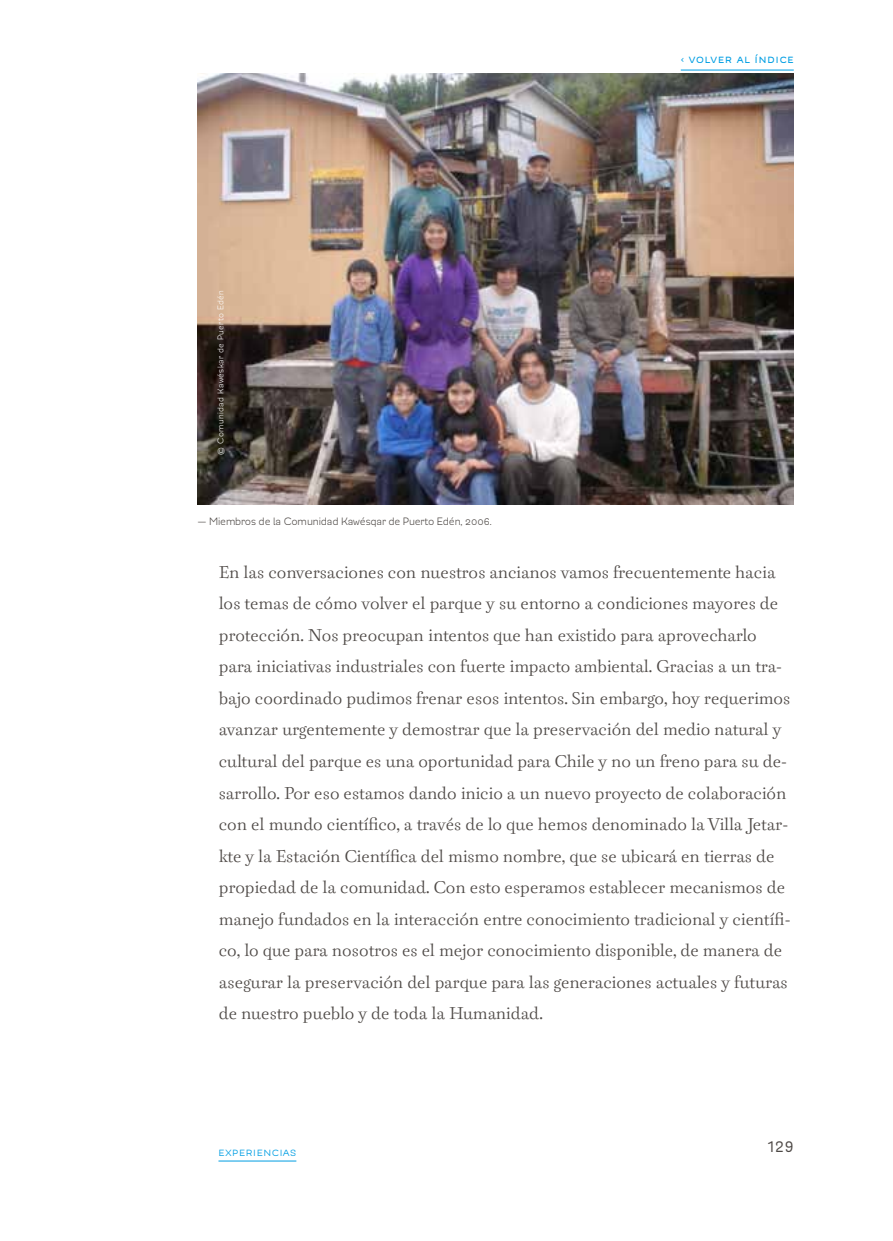
<style>
.page{position:relative;width:893px;height:1241px;background:#fff}
.page>*{position:absolute;margin:0;border:0;box-sizing:border-box;transform-origin:0 0}
.t1{font:17.5px/31.5px "Berenjena Pro Blanca";letter-spacing:-.01em;color:#4d4845}
.t2{font:17.5px "Modernica";color:#4d4845}
.t3{font:14px "Modernica";letter-spacing:.075em;color:#009ee3}
.t4{font:14px "Modernica";letter-spacing:.04em;color:#009ee3}
.t5{font:12.25px "Modernica";letter-spacing:-.01em;color:#4d4845}
.t6{font:9.62px "Modernica";letter-spacing:.04em;color:#fff}
</style>
<div class="page">
<hr style="left:681px;top:70px;width:113px;height:1px;background:#009ee3">
<img style="left:197px;top:74px;width:596px;height:430px">
<hr style="left:218px;top:1160px;width:78px;height:1px;background:#009ee3">
<p class="t6" style="left:216px;top:454px;width:166px;rotate:-90deg">© Comunidad Kawéskar de Puerto Edén</p>
<p class="t3" style="left:681px;top:52px;width:114px">‹ volver al índice</p>
<p class="t5" style="left:197px;top:516px;width:296px">— Miembros de la Comunidad Kawésqar de Puerto Edén, 2006.</p>
<p class="t1" style="left:219px;top:556px;width:573px">En las conversaciones con nuestros ancianos vamos frecuentemente hacia los temas de cómo volver el parque y su entorno a condiciones mayores de protección. Nos preocupan intentos que han existido para aprovecharlo para iniciativas industriales con fuerte impacto ambiental. Gracias a un tra&shy;bajo coordinado pudimos frenar esos intentos. Sin embargo, hoy requerimos avanzar urgentemente y demostrar que la preservación del medio natural y cultural del parque es una oportunidad para Chile y no un freno para su de&shy;sarrollo. Por eso estamos dando inicio a un nuevo proyecto de colaboración con el mundo científico, a través de lo que hemos denominado la Villa Jetar&shy;kte y la Estación Científica del mismo nombre, que se ubicará en tierras de propiedad de la comunidad. Con esto esperamos establecer mecanismos de manejo fundados en la interacción entre conocimiento tradicional y científi&shy;co, lo que para nosotros es el mejor conocimiento disponible, de manera de asegurar la preservación del parque para las generaciones actuales y futuras de nuestro pueblo y de toda la Humanidad.</p>
<p class="t4" style="left:218px;top:1144px;width:79px">experiencias</p>
<p class="t2" style="left:768px;top:1138px;width:27px">129</p>
</div>
